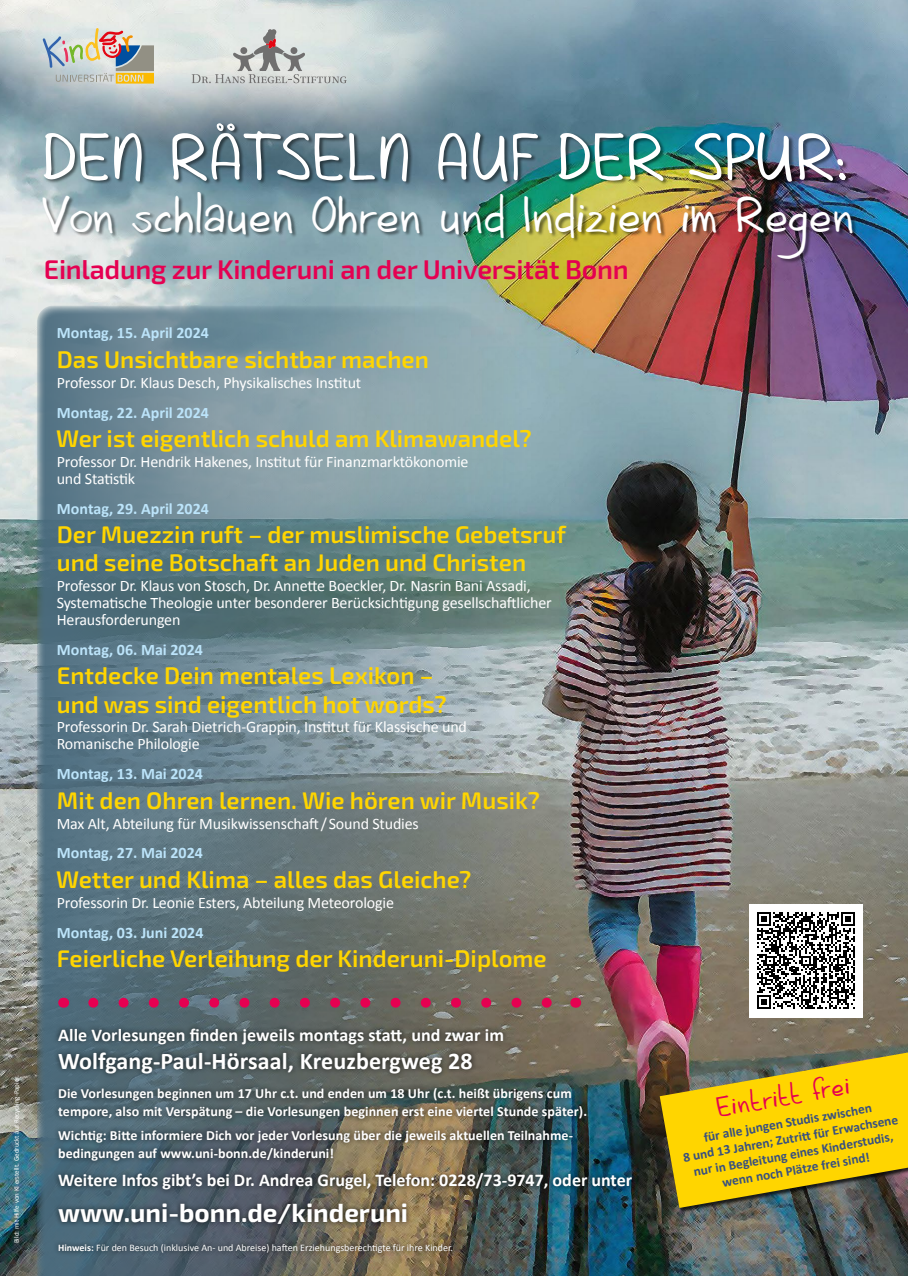
<style>
.page{position:relative;width:908px;height:1276px;background:#fff}
.page>*{position:absolute;margin:0;border:0;box-sizing:border-box;transform-origin:0 0}
.t1{font:52px "Aint Nothing Fancy";letter-spacing:.06em;color:#fff}
.t2{font:40px "Aint Nothing Fancy";letter-spacing:.03em;color:#fff}
.t3{font:600 27px "Exo 2";letter-spacing:-.01em;color:#e50051}
.t4{font:700 26px "Exo 2";color:#fff}
.t5{font:600 24px/28px "Exo 2";color:#ffd500}
.t6{font:700 24px "Calibri";letter-spacing:.005em;color:#fff}
.t7{font:22px "Aint Nothing Fancy";color:#e50051}
.t8{font:700 18px "Calibri";color:#fff}
.t9{font:16px/17px "Calibri";letter-spacing:-.01em;color:#fff}
.t10{font:700 16px "Calibri";color:#bce4fa}
.t11{font:700 14px/18px "Calibri";letter-spacing:.005em;color:#fff}
.t12{font:700 13.3px/16px "Calibri";color:#385080;text-align:center}
.t13{font:10px "Calibri";color:#fff}
.t14{font:7px "Calibri";color:#fff}
.s1{font-weight:700}
</style>
<div class="page">
<img style="left:0;top:0;width:907px;height:1276px">
<svg style="left:43px;top:28px;width:111px;height:56px;background:#c1bcb0"></svg>
<svg style="left:191px;top:29px;width:155px;height:54px;background:#cdd0ce"></svg>
<img style="left:37px;top:305px;width:611px;height:971px">
<div style="left:43px;top:123px;width:814px;height:141px;background:#000;opacity:.5"></div>
<div style="left:748px;top:904px;width:114px;height:113px;background:#fff"></div>
<svg style="left:757px;top:912px;width:97px;height:97px"></svg>
<div style="left:53px;top:1022px;width:584px;height:236px;background:#000;opacity:.75"></div>
<svg style="left:93px;top:997px;width:467px;height:10px;background:#845163"></svg>
<div style="left:659px;top:1045px;width:248px;height:168px;background:#000;opacity:.75"></div>
<svg style="left:659px;top:1052px;width:248px;height:156px;background:#ccaf16"></svg>
<p class="t14" style="left:12px;top:1243px;width:170px;rotate:-90deg">Bild: mit Hilfe von KI erstellt. Gedruckt auf Recycling-Papier.</p>
<h1 class="t1" style="left:43px;top:131px;width:804px">DEN RÄTSELN AUF DER SPUR:</h1>
<h2 class="t2" style="left:43px;top:195px;width:811px">Von schlauen Ohren und Indizien im Regen</h2>
<h3 class="t3" style="left:44px;top:253px;width:586px">Einladung zur Kinderuni an der Universität Bonn</h3>
<p class="t10" style="left:57px;top:323px;width:153px">Montag, 15. April 2024</p>
<h3 class="t5" style="left:57px;top:346px;width:373px">Das Unsichtbare sichtbar machen</h3>
<p class="t9" style="left:57px;top:374px;width:306px">Professor Dr. Klaus Desch, Physikalisches Institut</p>
<p class="t10" style="left:57px;top:402px;width:153px">Montag, 22. April 2024</p>
<h3 class="t5" style="left:56px;top:425px;width:477px">Wer ist eigentlich schuld am Klimawandel?</h3>
<p class="t9" style="left:57px;top:453px;width:413px">Professor Dr. Hendrik Hakenes, Institut für Finanzmarktökonomie und Statistik</p>
<p class="t10" style="left:57px;top:498px;width:153px">Montag, 29. April 2024</p>
<h3 class="t5" style="left:57px;top:521px;width:510px">Der Muezzin ruft – der muslimische Gebetsruf und seine Botschaft an Juden und Christen</h3>
<p class="t9" style="left:57px;top:577px;width:496px">Professor Dr. Klaus von Stosch, Dr. Annette Boeckler, Dr. Nasrin Bani Assadi,<br>Systematische Theologie unter besonderer Berücksichtigung gesellschaftlicher<br>Herausforderungen</p>
<p class="t10" style="left:57px;top:640px;width:147px">Montag, 06. Mai 2024</p>
<h3 class="t5" style="left:57px;top:662px;width:391px">Entdecke Dein mentales Lexikon – und was sind eigentlich hot words?</h3>
<p class="t9" style="left:57px;top:718px;width:411px">Professorin Dr. Sarah Dietrich-Grappin, Institut für Klassische und<br>Romanische Philologie</p>
<p class="t10" style="left:57px;top:764px;width:147px">Montag, 13. Mai 2024</p>
<h3 class="t5" style="left:57px;top:787px;width:484px">Mit den Ohren lernen. Wie hören wir Musik?</h3>
<p class="t9" style="left:57px;top:815px;width:363px">Max Alt, Abteilung für Musikwissenschaft / Sound Studies</p>
<p class="t10" style="left:57px;top:843px;width:147px">Montag, 27. Mai 2024</p>
<h3 class="t5" style="left:56px;top:866px;width:417px">Wetter und Klima – alles das Gleiche?</h3>
<p class="t9" style="left:57px;top:894px;width:338px">Professorin Dr. Leonie Esters, Abteilung Meteorologie</p>
<p class="t10" style="left:57px;top:922px;width:148px">Montag, 03. Juni 2024</p>
<h3 class="t5" style="left:57px;top:945px;width:491px">Feierliche Verleihung der Kinderuni-Diplome</h3>
<p class="t8" style="left:58px;top:1023px;width:447px">Alle Vorlesungen finden jeweils montags statt, und zwar im</p>
<h3 class="t6" style="left:58px;top:1046px;width:416px">Wolfgang-Paul-Hörsaal, Kreuzbergweg 28</h3>
<p class="t11" style="left:58px;top:1083px;width:530px">Die Vorlesungen beginnen um 17 Uhr c.t. und enden um 18 Uhr (c.t. heißt übrigens cum tempore, also mit Verspätung – die Vorlesungen beginnen erst eine viertel Stunde später).</p>
<p class="t11" style="left:58px;top:1125px;width:516px">Wichtig: Bitte informiere Dich vor jeder Vorlesung über die jeweils aktuellen Teilnahme&shy;bedingungen auf www.uni-bonn.de/kinderuni!</p>
<p class="t8" style="left:58px;top:1169px;width:575px">Weitere Infos gibt’s bei Dr. Andrea Grugel, Telefon: 0228/73-9747, oder unter</p>
<h3 class="t4" style="left:58px;top:1197px;width:351px">www.uni-bonn.de/kinderuni</h3>
<p class="t13" style="left:58px;top:1241px;width:396px"><span class="s1">Hinweis:</span> Für den Besuch (inklusive An- und Abreise) haften Erziehungsberechtigte für ihre Kinder.</p>
<h3 class="t7" style="left:715px;top:1096px;width:135px;rotate:-10deg">Eintritt frei</h3>
<p class="t12" style="left:678px;top:1133px;width:219px;rotate:-10deg">für alle jungen Studis zwischen<br>8 und 13 Jahren; Zutritt für Erwachsene nur in Begleitung eines Kinderstudis, wenn noch Plätze frei sind!</p>
</div>
